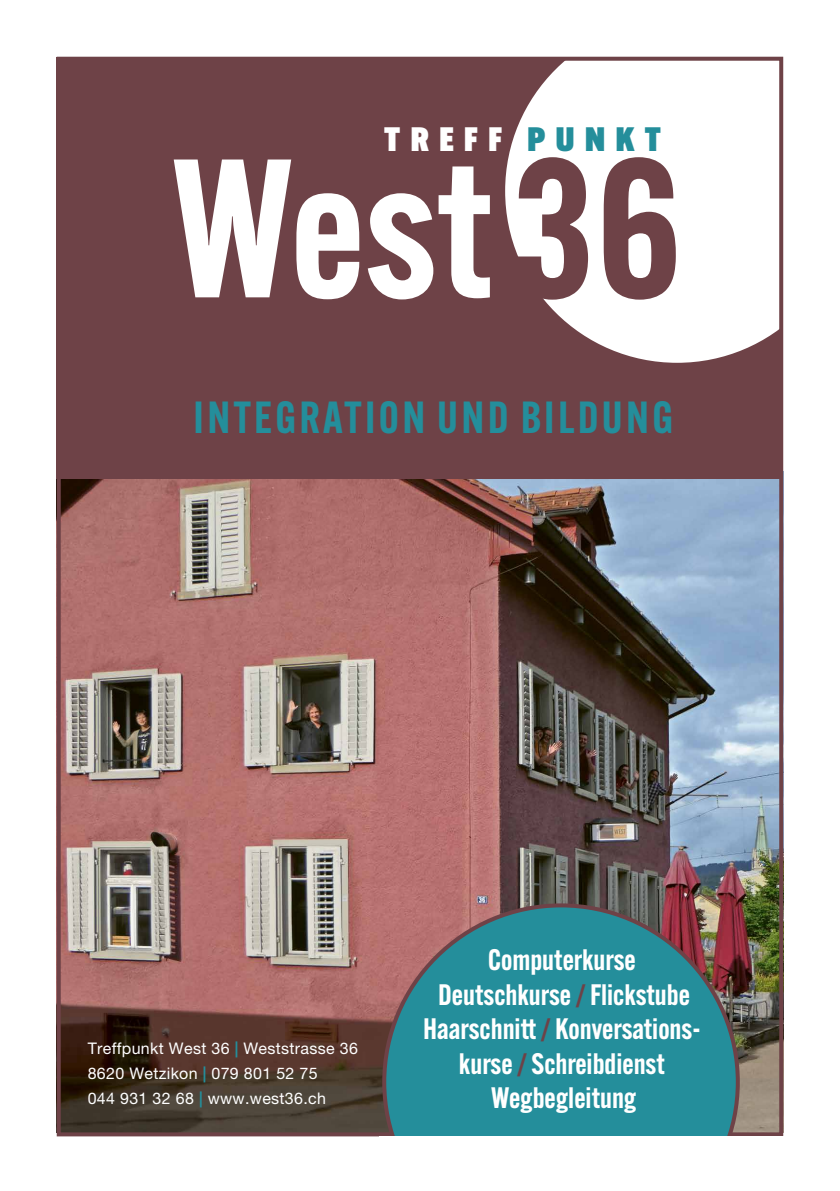
<style>
.page{position:relative;width:840px;height:1191px;background:#fff}
.page>*{position:absolute;margin:0;border:0;box-sizing:border-box;transform-origin:0 0}
.t1{font:600 192.6px "Alternate Gothic ATF";color:#fff}
.t2{font:600 44px "Alternate Gothic ATF";letter-spacing:.07em;color:#248e9b}
.t3{font:900 33.2px "Alternate Gothic ATF";letter-spacing:.32em;color:#fff}
.t4{font:600 29px/34.4px "Alternate Gothic ATF";color:#fff;text-align:center}
.t5{font:16px/25px "Helvetica Neue LT Pro";letter-spacing:.02em;color:#fff}
.s1{color:#248e9b}
.s2{color:#6e4247}
.s3{font-weight:700;color:#248e9b}
</style>
<div class="page">
<img style="left:62px;top:478px;width:715px;height:653px">
<div style="left:57px;top:57px;width:725px;height:421px;background:#6e4247"></div>
<svg style="left:505px;top:56px;width:279px;height:307px;fill:#fff"></svg>
<div style="left:57px;top:57px;width:725px;height:1079px;border:4px solid #6e4247"></div>
<svg style="left:382px;top:903px;width:357px;height:233px"></svg>
<p class="t3" style="left:384px;top:119px;width:278px">TREFF <span class="s1">PUNKT</span></p>
<h1 class="t1" style="left:171px;top:106px;width:511px">West<span class="s2">36</span></h1>
<h2 class="t2" style="left:193px;top:390px;width:481px">INTEGRATION UND BILDUNG</h2>
<p class="t5" style="left:88px;top:1035px;width:271px">Treffpunkt West 36 <span class="s3">|</span> Weststrasse 36<br>8620 Wetzikon <span class="s3">|</span> 079 801 52 75<br>044 931 32 68 <span class="s3">|</span> www.west36.ch</p>
<p class="t4" style="left:423px;top:942px;width:278px">Computerkurse<br>Deutschkurse <span class="s2">/</span> Flickstube<br>Haarschnitt <span class="s2">/</span> Konversations&shy;kurse <span class="s2">/</span> Schreibdienst<br>Wegbegleitung</p>
</div>
